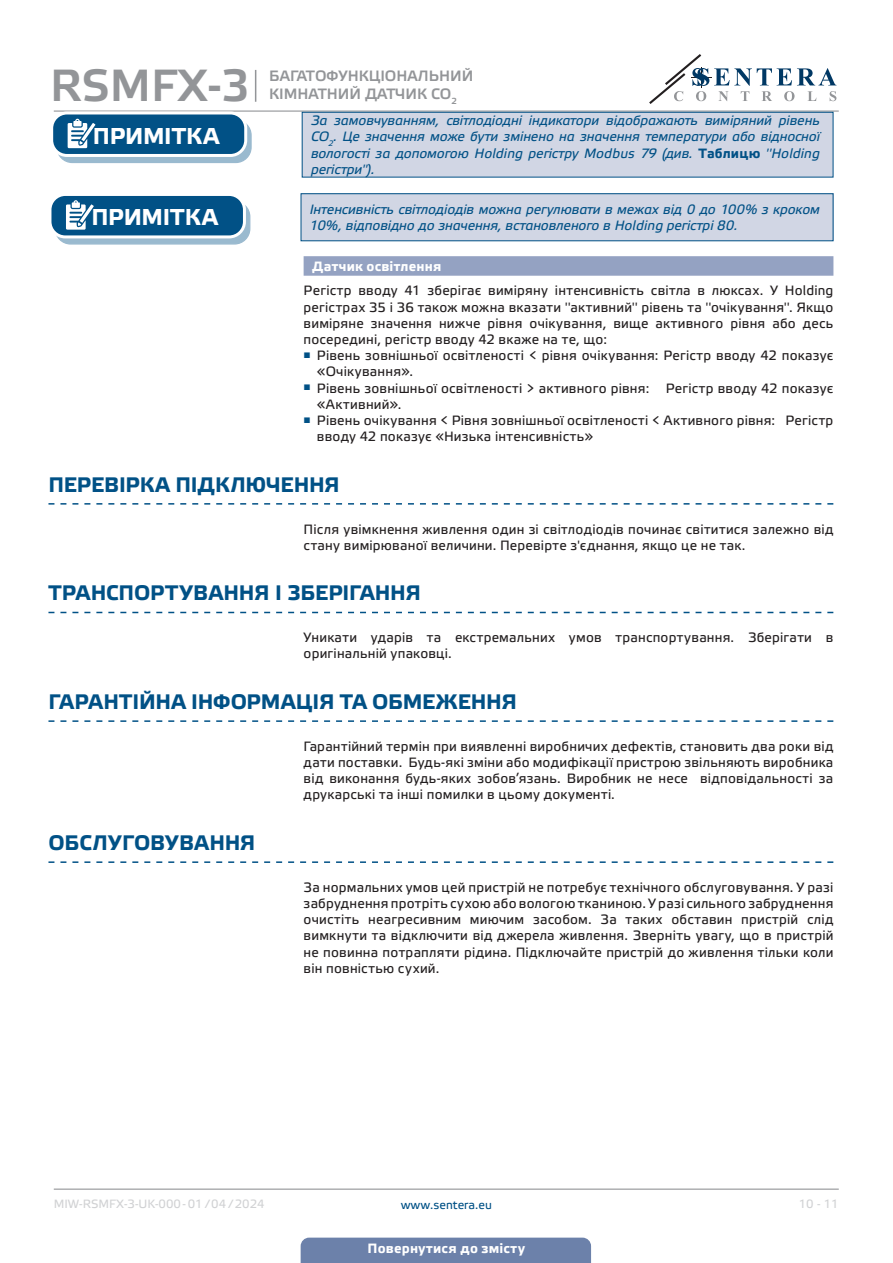
<style>
.page{position:relative;width:893px;height:1263px;background:#fff}
.page>*{position:absolute;margin:0;border:0;box-sizing:border-box;transform-origin:0 0}
.t1{font:45px "Etelka Medium Pro";color:#939598}
.t2{font:700 22.95px "Etelka Text Pro";letter-spacing:-.005em;color:#fff}
.t3{font:700 21px "Etelka Text Pro";letter-spacing:-.005em;color:#015186}
.t4{font:15px/18px "Etelka Medium Pro";color:#939598}
.body{font:13.5px/16.2px "Etelka Text Pro";letter-spacing:.015em;color:#231f20}
.attention{font:italic 13.5px/16.2px "Etelka Text Pro";letter-spacing:-.005em;color:#015186;text-align:justify}
.Number-roman{font:700 13.5px "Etelka Text Pro";letter-spacing:.015em;color:#fff}
.t5{font:12px "Etelka Text Pro";color:#d1d2d4}
.t6{font:12px "Etelka Text Pro";color:#015186}
.s1{font-weight:700;font-style:normal}
</style>
<div class="page">
<hr style="left:54px;top:111px;width:785px;height:1px;background:#939598">
<hr style="left:54px;top:1188px;width:785px;height:2px;background:#939598">
<svg style="left:649px;top:54px;width:187px;height:50px"></svg>
<div style="left:301px;top:1237px;width:290px;height:26px;background:#6c81aa"></div>
<hr style="left:255px;top:70px;width:1px;height:32px;background:#939598">
<div style="left:304px;top:256px;width:529px;height:20px;background:#94a2c2"></div>
<svg style="left:48px;top:503px;width:785px;height:2px"></svg>
<div style="left:57px;top:120px;width:194px;height:42px;background:#9abacf;border-radius:15px"></div>
<div style="left:56px;top:119px;width:196px;height:44px;border:1px solid #015186;border-radius:15px"></div>
<div style="left:52px;top:113px;width:194px;height:42px;background:#015186;border-radius:15px"></div>
<div style="left:50px;top:111px;width:197px;height:46px;border:3px solid #fff;border-radius:15px"></div>
<svg style="left:68px;top:119px;width:33px;height:37px"></svg>
<div style="left:302px;top:112px;width:531px;height:65px;background:#d1d6e4"></div>
<div style="left:302px;top:112px;width:531px;height:65px;border:1px solid #015186"></div>
<div style="left:55px;top:201px;width:195px;height:43px;background:linear-gradient(to right,#9abacf,#9cbbd0);border-radius:15px"></div>
<div style="left:55px;top:201px;width:195px;height:44px;border:1px solid #015186;border-radius:15px"></div>
<div style="left:50px;top:194px;width:194px;height:43px;background:#015186;border-radius:15px"></div>
<div style="left:48px;top:193px;width:198px;height:45px;border:3px solid #fff;border-radius:15px"></div>
<svg style="left:66px;top:200px;width:33px;height:38px"></svg>
<div style="left:301px;top:194px;width:532px;height:47px;background:#d1d6e4"></div>
<div style="left:301px;top:193px;width:532px;height:48px;border:1px solid #015186"></div>
<svg style="left:48px;top:612px;width:785px;height:1px"></svg>
<svg style="left:48px;top:720px;width:785px;height:2px"></svg>
<svg style="left:48px;top:861px;width:785px;height:2px"></svg>
<h1 class="t1" style="left:50px;top:61px;width:201px">RSMFX-3</h1>
<p class="t4" style="left:269px;top:67px;width:206px">БАГАТОФУНКЦІОНАЛЬНИЙ<br>КІМНАТНИЙ ДАТЧИК CO<sub>2</sub></p>
<p class="t2" style="left:93px;top:123px;width:128px">ПРИМІТКА</p>
<p class="attention" style="left:311px;top:113px;width:510px">За замовчуванням, світлодіодні індикатори відображають виміряний рівень CO<sub>2</sub>. Це значення може бути змінено на значення температури або відносної вологості за допомогою Holding регістру Modbus 79 (див. <span class="s1">Таблицю</span> ''Holding регістри'').</p>
<p class="t2" style="left:91px;top:205px;width:128px">ПРИМІТКА</p>
<p class="attention" style="left:310px;top:202px;width:512px">Інтенсивність світлодіодів можна регулювати в межах від 0 до 100% з кроком<br>10%, відповідно до значення, встановленого в Holding регістрі 80.</p>
<p class="Number-roman" style="left:312px;top:258px;width:131px">Датчик освітлення</p>
<p class="body" style="left:304px;top:283px;width:531px;text-align:justify">Регістр вводу 41 зберігає виміряну інтенсивність світла в люксах. У Holding регістрах 35 і 36 також можна вказати ''активний'' рівень та ''очікування''. Якщо виміряне значення нижче рівня очікування, вище активного рівня або десь посередині, регістр вводу 42 вкаже на те, що:</p>
<p class="body" style="left:317px;top:348px;width:518px;text-indent:-13px"><sup>■</sup> Рівень зовнішньої освітленості &lt; рівня очікування: Регістр вводу 42 показує «Очікування».</p>
<p class="body" style="left:317px;top:381px;width:518px;text-indent:-13px"><sup>■</sup> Рівень зовнішньої освітленості &gt; активного рівня: Регістр вводу 42 показує «Активний».</p>
<p class="body" style="left:317px;top:413px;width:518px;text-indent:-13px"><sup>■</sup> Рівень очікування &lt; Рівня зовнішньої освітленості &lt; Активного рівня: Регістр вводу 42 показує «Низька інтенсивність»</p>
<p class="t3" style="left:48px;top:473px;width:293px">ПЕРЕВІРКА ПІДКЛЮЧЕННЯ</p>
<p class="body" style="left:304px;top:522px;width:531px">Після увімкнення живлення один зі світлодіодів починає світитися залежно від стану вимірюваної величини. Перевірте з'єднання, якщо це не так.</p>
<p class="t3" style="left:48px;top:582px;width:374px">ТРАНСПОРТУВАННЯ І ЗБЕРІГАННЯ</p>
<p class="body" style="left:304px;top:630px;width:531px">Уникати ударів та екстремальних умов транспортування. Зберігати в оригінальній упаковці.</p>
<p class="t3" style="left:48px;top:690px;width:470px">ГАРАНТІЙНА ІНФОРМАЦІЯ ТА ОБМЕЖЕННЯ</p>
<p class="body" style="left:304px;top:739px;width:531px;text-align:justify">Гарантійний термін при виявленні виробничих дефектів, становить два роки від дати поставки. Будь-які зміни або модифікації пристрою звільняють виробника від виконання будь-яких зобов’язань. Виробник не несе відповідальності за друкарські та інші помилки в цьому документі.</p>
<p class="t3" style="left:48px;top:831px;width:208px">ОБСЛУГОВУВАННЯ</p>
<p class="body" style="left:304px;top:880px;width:531px;text-align:justify">За нормальних умов цей пристрій не потребує технічного обслуговування. У разі забруднення протріть сухою або вологою тканиною. У разі сильного забруднення очистіть неагресивним миючим засобом. За таких обставин пристрій слід вимкнути та відключити від джерела живлення. Зверніть увагу, що в пристрій не повинна потрапляти рідина. Підключайте пристрій до живлення тільки коли він повністью сухий.</p>
<p class="t5" style="left:54px;top:1197px;width:212px">MIW-RSMFX-3-UK-000 - 01 / 04 / 2024</p>
<p class="t6" style="left:401px;top:1198px;width:93px">www.sentera.eu</p>
<p class="t5" style="left:799px;top:1197px;width:42px">10 - 11</p>
<p class="Number-roman" style="left:368px;top:1240px;width:159px">Повернутися до змісту</p>
</div>
